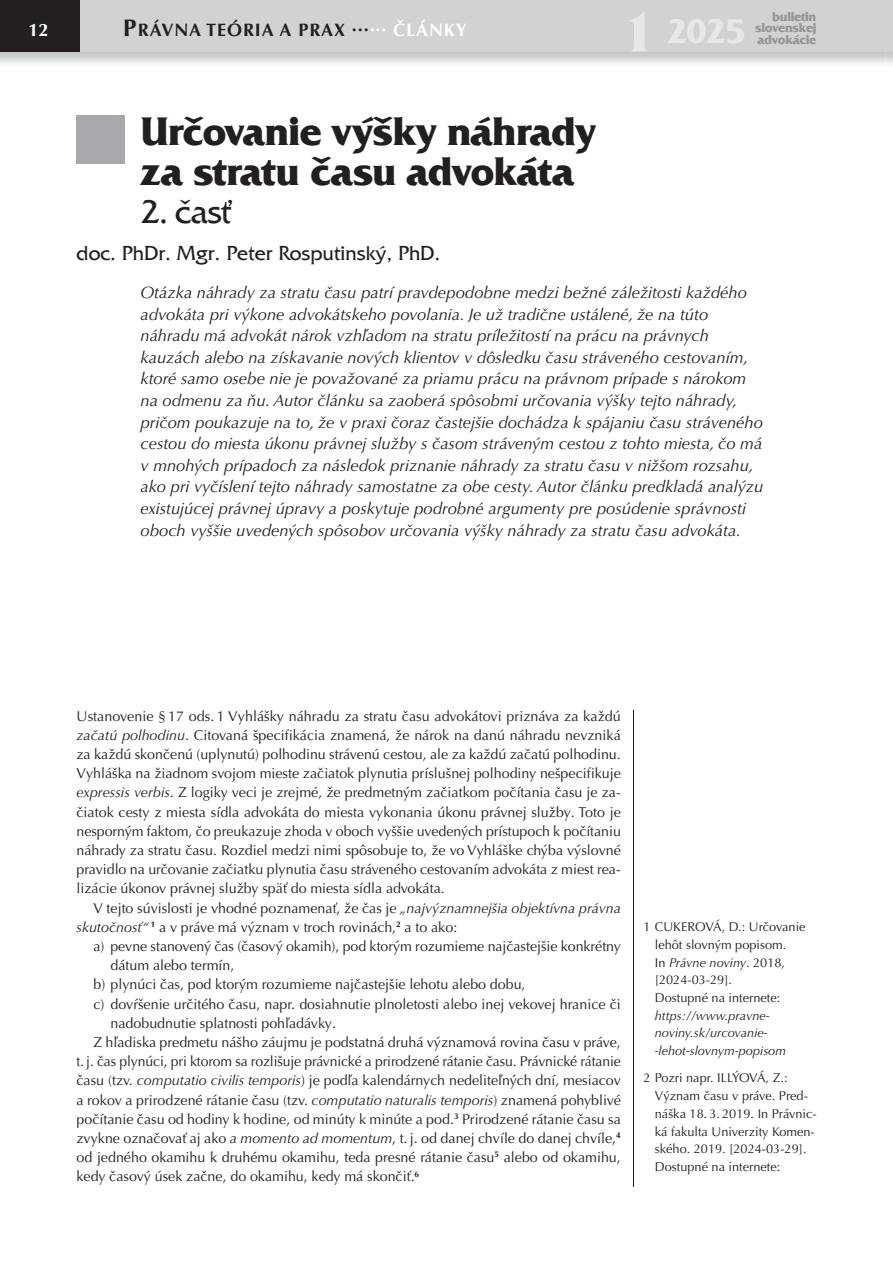
<style>
.page{position:relative;width:893px;height:1263px;background:#fff}
.page>*{position:absolute;margin:0;border:0;box-sizing:border-box;transform-origin:0 0}
.t1{font:700 42px/39.8px "France";letter-spacing:-.01em;color:#231f20}
.t2{font:700 36px "France";color:#e6e7e9}
.t3{font:34.5px "France";color:#231f20}
.t4{font:21px "France";color:#231f20}
.t5{font:700 18px "Optima LT Pro";letter-spacing:.05em;color:#231f20}
.t6{font:700 18px "Optima LT Pro";color:#fff}
.t7{font:italic 16.5px/21.6px "Optima LT Pro";color:#231f20}
.t8{font:14.25px/19.2px "Optima LT Pro";color:#231f20;text-align:justify}
.t9{font:700 13.5px/11.2px "France";letter-spacing:-.025em;color:#939598;text-align:right}
.t10{font:12.75px/17.7px "Optima LT Pro";color:#231f20}
.t11{font:italic 12.75px/17.7px "Optima LT Pro";color:#231f20}
.s1{font-size:24px}
.s2{color:#fff}
.s3{font-size:60px}
.s4{font-style:italic}
</style>
<div class="page">
<div style="left:0;top:0;width:893px;height:52px;background:#d1d2d4"></div>
<div style="left:0;top:0;width:79px;height:52px;background:#231f20"></div>
<div style="left:76px;top:115px;width:49px;height:48px;background:#a8a9ad"></div>
<hr style="left:633px;top:710px;width:1px;height:476px;background:#231f20">
<p class="t6" style="left:28px;top:22px;width:22px">12</p>
<p class="t5" style="left:123px;top:22px;width:345px"><span class="s1">P</span>RÁVNA TEÓRIA A PRAX ...<sup>...</sup> <span class="s2">ČLÁNKY</span></p>
<h2 class="t2" style="left:622px;top:10px;width:125px"><span class="s3">1</span> 2025</h2>
<p class="t9" style="left:755px;top:11px;width:63px">bulletin slovenskej</p>
<p class="t9" style="left:757px;top:33px;width:60px">advokácie</p>
<h1 class="t1" style="left:140px;top:111px;width:457px">Určovanie výšky náhrady za stratu času advokáta</h1>
<h3 class="t3" style="left:140px;top:192px;width:93px">2. časť</h3>
<h3 class="t4" style="left:76px;top:242px;width:365px">doc. PhDr. Mgr. Peter Rosputinský, PhD.</h3>
<p class="t7" style="left:140px;top:283px;width:624px">Otázka náhrady za stratu času patrí pravdepodobne medzi bežné záležitosti každého advokáta pri výkone advokátskeho povolania. Je už tradične ustálené, že na túto náhradu má advokát nárok vzhľadom na stratu príležitostí na prácu na právnych kauzách alebo na získavanie nových klientov v dôsledku času stráveného cestovaním, ktoré samo osebe nie je považované za priamu prácu na právnom prípade s nárokom na odmenu za ňu. Autor článku sa zaoberá spôsobmi určovania výšky tejto náhrady, pričom poukazuje na to, že v praxi čoraz častejšie dochádza k spájaniu času stráveného cestou do miesta úkonu právnej služby s časom stráveným cestou z tohto miesta, čo má v mnohých prípadoch za následok priznanie náhrady za stratu času v nižšom rozsahu, ako pri vyčíslení tejto náhrady samostatne za obe cesty. Autor článku predkladá analýzu existujúcej právnej úpravy a poskytuje podrobné argumenty pre posúdenie správnosti oboch vyššie uvedených spôsobov určovania výšky náhrady za stratu času advokáta.</p>
<p class="t8" style="left:76px;top:708px;width:546px">Ustanovenie § 17 ods. 1 Vyhlášky náhradu za stratu času advokátovi priznáva za každú <span class="s4">začatú polhodinu</span>. Citovaná špecifikácia znamená, že nárok na danú náhradu nevzniká za každú skončenú (uplynutú) polhodinu strávenú cestou, ale za každú začatú polhodinu.<br>Vyhláška na žiadnom svojom mieste začiatok plynutia príslušnej polhodiny nešpecifikuje <span class="s4">expressis verbis</span>. Z logiky veci je zrejmé, že predmetným začiatkom počítania času je za&shy;čiatok cesty z miesta sídla advokáta do miesta vykonania úkonu právnej služby. Toto je nesporným faktom, čo preukazuje zhoda v oboch vyššie uvedených prístupoch k počítaniu náhrady za stratu času. Rozdiel medzi nimi spôsobuje to, že vo Vyhláške chýba výslovné pravidlo na určovanie začiatku plynutia času stráveného cestovaním advokáta z miest rea&shy;lizácie úkonov právnej služby späť do miesta sídla advokáta.</p>
<p class="t8" style="left:76px;top:900px;width:546px;text-indent:17px">V tejto súvislosti je vhodné poznamenať, že čas je <span class="s4">„najvýznamnejšia objektívna právna skutočnosť“</span> <sup>1</sup> a v práve má význam v troch rovinách,<sup>2</sup> a to ako:</p>
<p class="t8" style="left:94px;top:938px;width:529px">a) pevne stanovený čas (časový okamih), pod ktorým rozumieme najčastejšie konkrétny</p>
<p class="t8" style="left:111px;top:957px;width:125px">dátum alebo termín,</p>
<p class="t8" style="left:94px;top:976px;width:434px">b) plynúci čas, pod ktorým rozumieme najčastejšie lehotu alebo dobu,</p>
<p class="t8" style="left:94px;top:996px;width:529px">c) dovŕšenie určitého času, napr. dosiahnutie plnoletosti alebo inej vekovej hranice či</p>
<p class="t8" style="left:111px;top:1015px;width:227px">nadobudnutie splatnosti pohľadávky.</p>
<p class="t8" style="left:94px;top:1034px;width:529px">Z hľadiska predmetu nášho záujmu je podstatná druhá významová rovina času v práve,</p>
<p class="t8" style="left:76px;top:1053px;width:546px">t. j. čas plynúci, pri ktorom sa rozlišuje právnické a prirodzené rátanie času. Právnické rátanie</p>
<p class="t8" style="left:76px;top:1072px;width:546px">času (tzv. <span class="s4">computatio civilis temporis</span>) je podľa kalendárnych nedeliteľných dní, mesiacov</p>
<p class="t8" style="left:76px;top:1092px;width:546px">a rokov a prirodzené rátanie času (tzv. <span class="s4">computatio naturalis temporis</span>) znamená pohyblivé</p>
<p class="t8" style="left:76px;top:1111px;width:546px">počítanie času od hodiny k hodine, od minúty k minúte a pod.<sup>3</sup> Prirodzené rátanie času sa</p>
<p class="t8" style="left:76px;top:1130px;width:546px">zvykne označovať aj ako <span class="s4">a momento ad momentum</span>, t. j. od danej chvíle do danej chvíle,<sup>4</sup></p>
<p class="t8" style="left:76px;top:1149px;width:546px">od jedného okamihu k druhému okamihu, teda presné rátanie času<sup>5</sup> alebo od okamihu,</p>
<p class="t8" style="left:76px;top:1168px;width:344px">kedy časový úsek začne, do okamihu, kedy má skončiť.<sup>6</sup></p>
<p class="t10" style="left:655px;top:919px;width:152px;text-indent:-11px">1 CUKEROVÁ, D.: Určovanie lehôt slovným popisom.<br>In <span class="s4">Právne noviny</span>. 2018, [2024-03-29].<br>Dostupné na internete:</p>
<p class="t11" style="left:655px;top:1008px;width:133px">https://www.pravne&shy;noviny.sk/urcovanie--lehot-slovnym-popisom</p>
<p class="t10" style="left:655px;top:1071px;width:163px;text-indent:-11px">2 Pozri napr. ILLÝOVÁ, Z.:<br>Význam času v práve. Pred&shy;náška 18. 3. 2019. In Právnic&shy;ká fakulta Univerzity Komen&shy;ského. 2019. [2024-03-29].<br>Dostupné na internete:</p>
</div>
